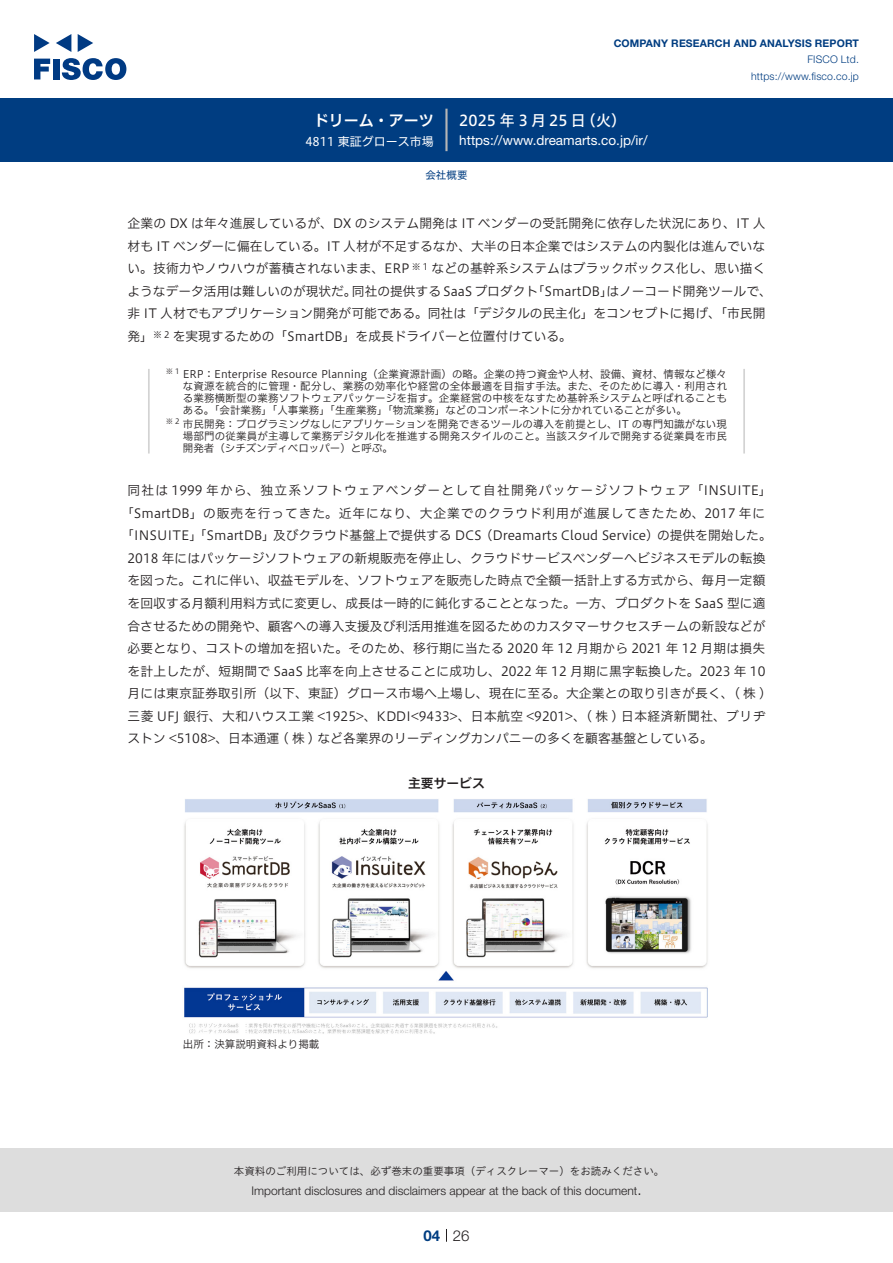
<style>
.page{position:relative;width:893px;height:1263px;background:#fff}
.page>*{position:absolute;margin:0;border:0;box-sizing:border-box;transform-origin:0 0}
.t1{font:15px "Hiragino UD Sans F Std N W5";letter-spacing:.21em;color:#fff}
.t2{font:15px "Hiragino UD Sans F Std N W6";color:#fff}
.t3{font:300 15px "Helvetica Neue LT Std";color:#231f20}
.t4{font:700 15px "Helvetica Neue LT Std";color:#003d81}
.t5{font:13.5px "Helvetica Neue LT Std";color:#fff}
.本文{font:12.75px/22.5px "Hiragino UD Sans F Std N W3";letter-spacing:.005em;color:#231f20;text-align:right}
.本文-2{font:12.75px "Hiragino UD Sans F Std N W3";letter-spacing:.07em;color:#231f20}
.本文-3{font:12.75px "Hiragino UD Sans F Std N W3";letter-spacing:.09em;color:#231f20}
.チャートタイトル{font:12.75px "Hiragino UD Sans F Std N W6";color:#231f20}
.t6{font:300 12px "Helvetica Neue LT Std";color:#231f20}
.t7{font:12px "Hiragino UD Sans F Std N W4";color:#fff}
.表組み基本スタイル{font:10.5px/12px "Hiragino UD Sans F Std N W3";letter-spacing:.01em;color:#231f20}
.t8{font:10.5px "Hiragino UD Sans Std W3";color:#231f20}
.t9{font:700 10.5px "Helvetica Neue LT Std";letter-spacing:.015em;color:#003d81}
.t10{font:300 10.5px/16.5px "Helvetica Neue LT Std";letter-spacing:.015em;color:#003d81;text-align:right}
.ヘッダー{font:10.5px "Hiragino UD Sans F Std N W4";color:#003d81}
.本文-4{font:8.85px "Hiragino UD Sans F Std N W3";color:#231f20}
.t11{font:7.35px "Hiragino UD Sans F Std N W3";color:#231f20}
</style>
<div class="page">
<div style="left:0;top:1148px;width:893px;height:64px;background:#ddd"></div>
<svg style="left:34px;top:59px;width:16px;height:20px"></svg>
<div style="left:53px;top:59px;width:6px;height:20px;background:#003a83"></div>
<svg style="left:62px;top:58px;width:64px;height:22px"></svg>
<svg style="left:34px;top:34px;width:16px;height:18px"></svg>
<svg style="left:78px;top:34px;width:15px;height:18px"></svg>
<svg style="left:56px;top:34px;width:15px;height:18px"></svg>
<div style="left:0;top:98px;width:893px;height:64px;background:#003d81"></div>
<hr style="left:445px;top:109px;width:3px;height:42px;background:#b5b5b6">
<svg style="left:446px;top:1229px;width:1px;height:13px"></svg>
<hr style="left:148px;top:369px;width:2px;height:84px;background:#d3d3d3">
<hr style="left:743px;top:369px;width:2px;height:84px;background:#d3d3d3">
<img style="left:184px;top:799px;width:524px;height:235px">
<p class="t2" style="left:314px;top:109px;width:122px">ドリーム・アーツ</p>
<p class="t7" style="left:305px;top:132px;width:130px">4811 東証グロース市場</p>
<p class="t9" style="left:614px;top:37px;width:247px">COMPANY RESEARCH AND ANALYSIS REPORT</p>
<p class="t10" style="left:751px;top:51px;width:109px">FISCO Ltd. https://www.fisco.co j p.</p>
<p class="t1" style="left:581px;top:109px;width:47px">（火(</p>
<p class="t1" style="left:459px;top:109px;width:128px">2025年3月25日</p>
<p class="t5" style="left:459px;top:132px;width:190px">https://www.dreamarts. c o j p. /i r/</p>
<p class="ヘッダー" style="left:425px;top:167px;width:43px">会社概要</p>
<p class="本文" style="left:128px;top:211px;width:639px">企業の DX は年々進展しているが、DX のシステム開発は IT ベンダーの受託開発に依存した状況にあり、IT 人材も IT ベンダーに偏在している。IT 人材が不足するなか、大半の日本企業ではシステムの内製化は進んでいななどの基幹系システムはブラックボックス化し、思い描く</p>
<p class="本文" style="left:128px;top:256px;width:283px">い。技術力やノウハウが蓄積されないまま、ERP</p>
<p class="本文-4" style="left:412px;top:260px;width:18px">※1</p>
<p class="本文" style="left:352px;top:279px;width:188px">同社の提供する SaaS プロダクト</p>
<p class="本文" style="left:128px;top:279px;width:231px">ようなデータ活用は難しいのが現状だ。</p>
<p class="本文" style="left:128px;top:301px;width:639px">非 IT 人材でもアプリケーション開発が可能である。同社は「デジタルの民主化」をコンセプトに掲げ、「市民開</p>
<p class="本文" style="left:173px;top:324px;width:401px">を実現するための「SmartDB」を成長ドライバーと位置付けている。</p>
<p class="本文" style="left:532px;top:279px;width:83px">「SmartDB」</p>
<p class="本文" style="left:606px;top:279px;width:167px">はノーコード開発ツールで、</p>
<p class="本文" style="left:128px;top:324px;width:36px">発」<sup>※</sup></p>
<p class="本文-4" style="left:164px;top:328px;width:7px">2</p>
<p class="t11" style="left:166px;top:366px;width:15px">※1</p>
<p class="表組み基本スタイル" style="left:183px;top:368px;width:546px">ERP：Enterprise Resource Planning（企業資源計画）の略。企業の持つ資金や人材、設備、資材、情報など様々</p>
<p class="表組み基本スタイル" style="left:183px;top:380px;width:546px">な資源を統合的に管理・配分し、業務の効率化や経営の全体最適を目指す手法。また、そのために導入・利用される業務横断型の業務ソフトウェアパッケージを指す。企業経営の中核をなすため基幹系システムと呼ばれることも</p>
<p class="表組み基本スタイル" style="left:183px;top:418px;width:546px">市民開発：プログラミングなしにアプリケーションを開発できるツールの導入を前提とし、IT の専門知識がない現</p>
<p class="表組み基本スタイル" style="left:183px;top:404px;width:505px">ある。「会計業務」「人事業務」「生産業務」「物流業務」などのコンポーネントに分かれていることが多い。</p>
<p class="表組み基本スタイル" style="left:183px;top:430px;width:546px">場部門の従業員が主導して業務デジタル化を推進する開発スタイルのこと。当該スタイルで開発する従業員を市民開発者（シチズンディベロッパー）と呼ぶ。</p>
<p class="本文-3" style="left:128px;top:481px;width:646px">同社は 1999 年から、独立系ソフトウェアベンダーとして自社開発パッケージソフトウェア「INSUITE「</p>
<p class="本文-2" style="left:121px;top:503px;width:646px">「SmartDB」の販売を行ってきた。近年になり、大企業でのクラウド利用が進展してきたため、2017 年に</p>
<p class="本文" style="left:657px;top:524px;width:116px">の提供を開始した。</p>
<p class="t11" style="left:166px;top:416px;width:15px">※2</p>
<p class="本文" style="left:273px;top:524px;width:210px">及びクラウド基盤上で提供する DCS</p>
<p class="本文" style="left:128px;top:524px;width:639px;text-align:left;text-indent:-6px">「INSUITE」「SmartDB」<br>2018 年にはパッケージソフトウェアの新規販売を停止し、クラウドサービスベンダーへビジネスモデルの転換を図った。これに伴い、収益モデルを、ソフトウェアを販売した時点で全額一括計上する方式から、毎月一定額を回収する月額利用料方式に変更し、成長は一時的に鈍化することとなった。一方、プロダクトを SaaS 型に適合させるための開発や、顧客への導入支援及び利活用推進を図るためのカスタマーサクセスチームの新設などが必要となり、コストの増加を招いた。そのため、移行期に当たる 2020 年 12 月期から 2021 年 12 月期は損失を計上したが、短期間で SaaS 比率を向上させることに成功し、2022 年 12 月期に黒字転換した。2023 年 10月には東京証券取引所（以下、東証）グロース市場へ上場し、現在に至る。大企業との取り引きが長く、( 株 (三菱 UFJ 銀行、大和ハウス工業 &lt;1925&gt;、KDDI&lt;9433&gt;、日本航空 &lt;9201&gt;、( 株 ) 日本経済新聞社、ブリヂストン &lt;5108&gt;、日本通運 ( 株 ) など各業界のリーディングカンパニーの多くを顧客基盤としている。</p>
<p class="チャートタイトル" style="left:408px;top:773px;width:78px">主要サービス</p>
<p class="本文" style="left:480px;top:524px;width:181px">（Dreamarts Cloud Service）</p>
<p class="表組み基本スタイル" style="left:183px;top:1037px;width:138px">出所：決算説明資料より掲載</p>
<p class="t8" style="left:234px;top:1163px;width:432px">本資料のご利用については、必ず巻末の重要事項（ディスクレーマー）をお読みください。</p>
<p class="t3" style="left:637px;top:1180px;width:6px">.</p>
<p class="t6" style="left:251px;top:1183px;width:387px">Important disclosures and disclaimers appear at the back of this document</p>
<p class="t4" style="left:423px;top:1226px;width:18px">04</p>
<p class="t3" style="left:453px;top:1226px;width:18px">26</p>
</div>
